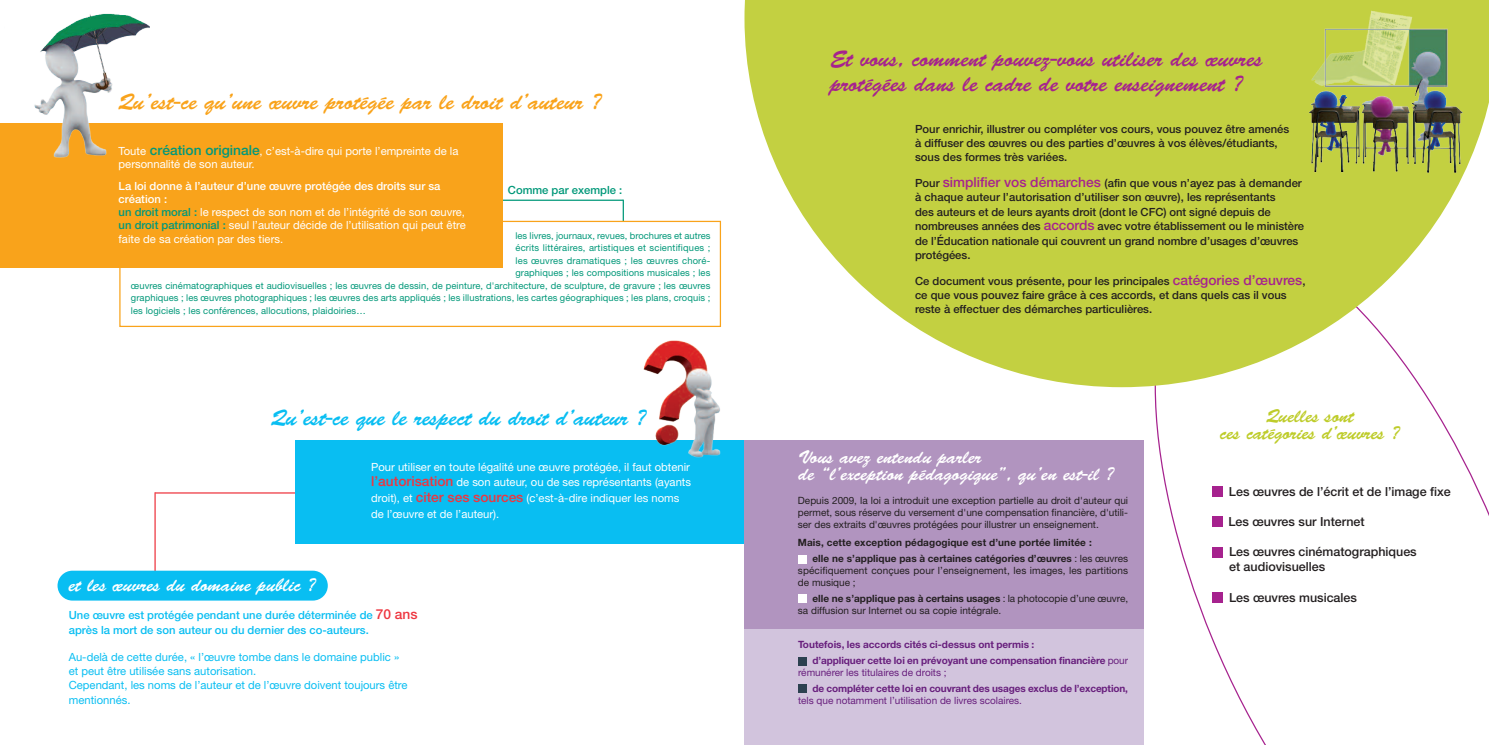
<style>
.page{position:relative;width:1489px;height:745px;background:#fff}
.page>*{position:absolute;margin:0;border:0;box-sizing:border-box;transform-origin:0 0}
.t1{font:22.5px/25px "Brush Script Std";color:#a6228e}
.t2{font:22.5px "Brush Script Std";color:#f9a31b}
.t3{font:22.5px "Brush Script Std";letter-spacing:-.005em;color:#09bef2}
.t4{font:18.75px/17.5px "Brush Script Std";color:#fff}
.t5{font:18.75px/17.5px "Brush Script Std";color:#becc2a;text-align:center}
.t6{font:500 12.5px/15px "Helvetica Neue";color:#231f20}
.t7{font:500 11.25px/14.4px "Helvetica Neue";color:#231f20}
.t8{font:11.25px/13.1px "Helvetica Neue";color:#fff}
.t9{font:11.25px/14.4px "Helvetica Neue";color:#09bef2}
.t10{font:500 11.25px/14.4px "Helvetica Neue";color:#09bef2}
.t11{font:500 11.25px "Helvetica Neue";color:#009879}
.t12{font:10px/12px "Helvetica Neue";color:#231f20}
.t13{font:700 10px/15.8px "Helvetica Neue";letter-spacing:-.01em;color:#681f7d}
.t14{font:700 10px/15.8px "Helvetica Neue";letter-spacing:.01em;color:#231f20}
.t15{font:10px "Helvetica Neue";color:#681f7d}
.t16{font:9.38px "Helvetica Neue";letter-spacing:.01em;color:#009879}
.s1{font-weight:500;font-size:13.75px;color:#009879}
.s2{font-weight:500}
.s3{font-weight:500;color:#009879}
.s4{font-weight:500;font-size:13.75px;color:#ee3640}
.s5{font-size:13.75px;color:#ee3640}
.s6{font-size:13.75px;color:#a6228e}
.s7{font-weight:400}
.s8{font-weight:700}
</style>
<div class="page">
<svg style="left:1154px;top:387px;width:334px;height:357px"></svg>
<hr style="left:154px;top:492px;width:2px;height:82px;background:#ee3640">
<hr style="left:465px;top:199px;width:158px;height:2px;background:#009879">
<hr style="left:622px;top:199px;width:2px;height:22px;background:#009879">
<svg style="left:744px;top:0;width:744px;height:387px;fill:#c3d041"></svg>
<img style="left:1310px;top:0;width:112px;height:20px">
<img style="left:1309px;top:20px;width:152px;height:153px">
<hr style="left:155px;top:492px;width:178px;height:1px;background:#ee3640">
<div style="left:58px;top:570px;width:270px;height:30px;background:#09bef2;border-radius:15px"></div>
<div style="left:295px;top:439px;width:451px;height:104px;background:#09bef2"></div>
<img style="left:622px;top:337px;width:132px;height:121px">
<div style="left:744px;top:439px;width:399px;height:190px;background:#b194bf"></div>
<div style="left:119px;top:221px;width:602px;height:106px;border:1px solid #f9a31b"></div>
<div style="left:0;top:124px;width:503px;height:144px;background:#f9a31b"></div>
<img style="left:5px;top:13px;width:145px;height:145px">
<div style="left:1212px;top:546px;width:10px;height:11px;background:#a6228e"></div>
<div style="left:1212px;top:592px;width:10px;height:10px;background:#a6228e"></div>
<div style="left:1212px;top:516px;width:10px;height:11px;background:#a6228e"></div>
<div style="left:1212px;top:486px;width:10px;height:11px;background:#a6228e"></div>
<div style="left:744px;top:628px;width:399px;height:116px;background:#d2c4dd"></div>
<div style="left:798px;top:554px;width:9px;height:9px;background:#fff"></div>
<div style="left:798px;top:594px;width:9px;height:9px;background:#fff"></div>
<div style="left:798px;top:656px;width:9px;height:9px;background:#2c4150"></div>
<div style="left:798px;top:684px;width:9px;height:9px;background:#2c4150"></div>
<h1 class="t2" style="left:118px;top:94px;width:485px">Qu’est-ce qu’une œuvre protégée par le droit d’auteur ?</h1>
<p class="t8" style="left:119px;top:145px;width:341px">Toute <span class="s1">création originale</span>, c’est-à-dire qui porte l’empreinte de la personnalité de son auteur.</p>
<p class="t8" style="left:119px;top:180px;width:349px"><span class="s2">La loi donne à l’auteur d’une œuvre protégée des droits sur sa création :<br></span><span class="s3">un droit moral :</span> le respect de son nom et de l’intégrité de son œuvre, <span class="s3">un droit patrimonial :</span> seul l’auteur décide de l’utilisation qui peut être faite de sa création par des tiers.</p>
<p class="t11" style="left:508px;top:185px;width:116px">Comme par exemple :</p>
<p class="t16" style="left:515px;top:232px;width:196px">les livres, journaux, revues, brochures et autres</p>
<p class="t16" style="left:515px;top:244px;width:196px">écrits littéraires, artistiques et scientifiques ;</p>
<p class="t16" style="left:515px;top:257px;width:196px">les œuvres dramatiques ; les œuvres choré-</p>
<p class="t16" style="left:515px;top:269px;width:196px">graphiques ; les compositions musicales ; les</p>
<p class="t16" style="left:131px;top:282px;width:581px">œuvres cinématographiques et audiovisuelles ; les œuvres de dessin, de peinture, d'architecture, de sculpture, de gravure ; les œuvres</p>
<p class="t16" style="left:131px;top:294px;width:581px">graphiques ; les œuvres photographiques ; les œuvres des arts appliqués ; les illustrations, les cartes géographiques ; les plans, croquis ;</p>
<p class="t16" style="left:131px;top:307px;width:236px">les logiciels ; les conférences, allocutions, plaidoiries…</p>
<h1 class="t3" style="left:271px;top:410px;width:377px">Qu’est-ce que le respect du droit d’auteur ?</h1>
<p class="t8" style="left:371px;top:459px;width:321px;line-height:15.6px">Pour utiliser en toute légalité une œuvre protégée, il faut obtenir <span class="s4">l’autorisation</span> de son auteur, ou de ses représentants (ayants droit), et <span class="s4">citer ses sources</span> (c’est-à-dire indiquer les noms de l’œuvre et de l’auteur).</p>
<h2 class="t4" style="left:69px;top:577px;width:249px">et les œuvres du domaine public ?</h2>
<p class="t10" style="left:69px;top:608px;width:350px">Une œuvre est protégée pendant une durée déterminée de <span class="s5">70 ans </span>après la mort de son auteur ou du dernier des co-auteurs.</p>
<p class="t9" style="left:69px;top:650px;width:340px">Au-delà de cette durée, « l’œuvre tombe dans le domaine public » et peut être utilisée sans autorisation.<br>Cependant, les noms de l’auteur et de l’œuvre doivent toujours être mentionnés.</p>
<h1 class="t1" style="left:830px;top:49px;width:434px">Et vous, comment pouvez-vous utiliser des œuvres protégées dans le cadre de votre enseignement ?</h1>
<p class="t7" style="left:915px;top:122px;width:376px">Pour enrichir, illustrer ou compléter vos cours, vous pouvez être amenés à diffuser des œuvres ou des parties d’œuvres à vos élèves/étudiants, sous des formes très variées.</p>
<p class="t7" style="left:915px;top:177px;width:390px">Pour <span class="s6">simplifier vos démarches</span> (afin que vous n’ayez pas à demander à chaque auteur l’autorisation d’utiliser son œuvre), les représentants<br>des auteurs et de leurs ayants droit (dont le CFC) ont signé depuis de nombreuses années des <span class="s6">accords</span> avec votre établissement ou le ministère de l’Éducation nationale qui couvrent un grand nombre d’usages d’œuvres protégées.</p>
<p class="t7" style="left:915px;top:274px;width:392px">Ce document vous présente, pour les principales <span class="s6">catégories d’œuvres</span>, ce que vous pouvez faire grâce à ces accords, et dans quels cas il vous reste à effectuer des démarches particulières.</p>
<h2 class="t4" style="left:798px;top:449px;width:317px">Vous avez entendu parler<br>de “l’exception pédagogique”, qu’en est-il ?</h2>
<p class="t12" style="left:797px;top:495px;width:331px;text-align:justify">Depuis 2009, la loi a introduit une exception partielle au droit d'auteur qui permet, sous réserve du versement d'une compensation financière, d'utili&shy;ser des extraits d'œuvres protégées pour illustrer un enseignement.</p>
<p class="t14" style="left:812px;top:535px;width:317px;text-indent:-14px">Mais, cette exception pédagogique est d’une portée limitée :<br>elle ne s’applique pas à certaines catégories d’œuvres <span class="s7">: les œuvres</span></p>
<p class="t12" style="left:797px;top:565px;width:331px">spécifiquement conçues pour l’enseignement, les images, les partitions de musique ;</p>
<p class="t12" style="left:797px;top:593px;width:332px;text-indent:14px"><span class="s8">elle ne s’applique pas à certains usages</span> : la photocopie d’une œuvre, sa diffusion sur Internet ou sa copie intégrale.</p>
<p class="t13" style="left:812px;top:637px;width:317px;text-indent:-14px">Toutefois, les accords cités ci-dessus ont permis :<br>d’appliquer cette loi en prévoyant une compensation financière <span class="s7">pour</span></p>
<p class="t15" style="left:798px;top:668px;width:150px">rémunérer les titulaires de droits ;</p>
<p class="t13" style="left:812px;top:681px;width:317px">de compléter cette loi en couvrant des usages exclus de l’exception,</p>
<p class="t15" style="left:798px;top:696px;width:225px">tels que notamment l’utilisation de livres scolaires.</p>
<h2 class="t5" style="left:1220px;top:408px;width:181px">Quelles sont<br>ces catégories d’œuvres ?</h2>
<p class="t6" style="left:1228px;top:485px;width:223px">Les œuvres de l’écrit et de l’image fixe</p>
<p class="t6" style="left:1228px;top:515px;width:138px">Les œuvres sur Internet</p>
<p class="t6" style="left:1228px;top:545px;width:189px">Les œuvres cinématographiques et audiovisuelles</p>
<p class="t6" style="left:1228px;top:590px;width:129px">Les œuvres musicales</p>
</div>
